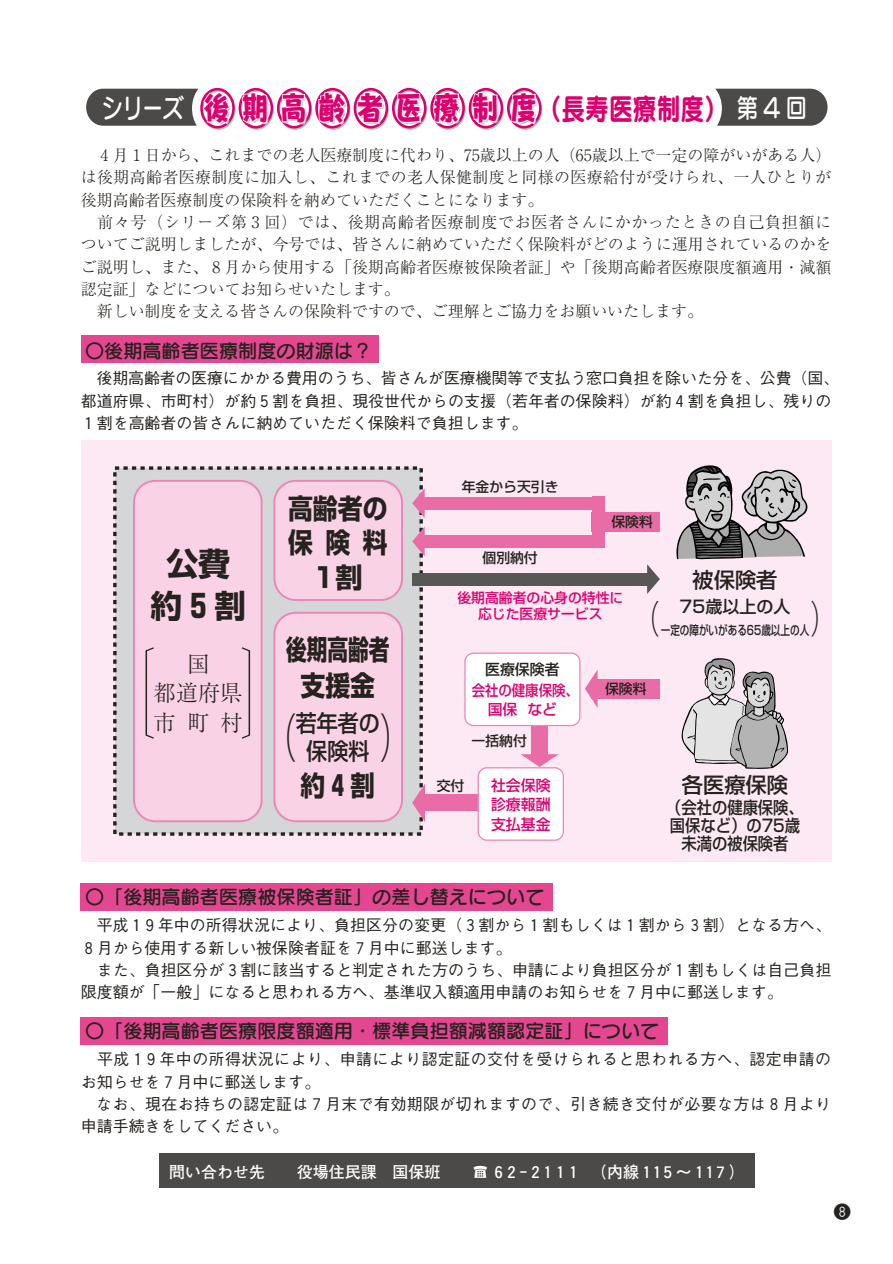
<style>
.page{position:relative;width:893px;height:1264px;background:#fff}
.page>*{position:absolute;margin:0;border:0;box-sizing:border-box;transform-origin:0 0}
.t1{font:300 51px "Shin Go";color:#25221f;scale:.55 1}
.t2{font:300 37.5px "Shin Go";color:#25221f;scale:.6 1}
.t3{font:33.3px "Pop Happiness CID EB";letter-spacing:.37em;color:#dc006f;scale:.84 1}
.t4{font:700 31.95px/42.5px "Shin Go";color:#25221f;text-align:center}
.t5{font:29.7px "Seurat CID B";color:#dc006f;scale:.8 1}
.t6{font:700 27.6px/34px "Shin Go";color:#25221f;text-align:right;scale:.9 1}
.t7{font:700 27.6px/36px "Shin Go";color:#25221f;text-align:center;scale:.75 1}
.t8{font:26.55px "Seurat CID DB";letter-spacing:-.05em;color:#fff;scale:.8 1}
.t9{font:500 23.4px/27.6px "Shin Go";color:#25221f;text-align:center;scale:.9 1}
.t10{font:300 22.35px "Ryumin";color:#25221f}
.t11{font:500 21.3px "Shin Go";color:#25221f}
.t12{font:19.2px "Seurat CID DB";color:#25221f}
.t13{font:500 16.95px/18px "Shin Go";color:#25221f;text-align:center;scale:.9 1}
.t14{font:500 16.95px "Shin Go";color:#25221f}
.t15{font:16.95px "Gthin Hround";color:#25221f}
.t16{font:300 15.9px/22.4px "Ryumin";color:#25221f}
.t17{font:500 15.9px/22.4px "Gothic BBB";color:#25221f}
.t18{font:500 15.9px/22.4px "Gothic BBB";letter-spacing:.025em;color:#25221f}
.t19{font:700 15.9px "Futo Go B101";color:#fff}
.t20{font:700 15.9px "Futo Go B101";letter-spacing:-.35em;color:#fff}
.t21{font:500 14.85px/19.2px "Shin Go";color:#dc006f;text-align:justify}
.t22{font:500 14.85px/19.5px "Shin Go";color:#dc006f;scale:.9 1}
.t23{font:500 14.85px "Shin Go";color:#25221f}
.t24{font:500 13.8px "Shin Go";color:#25221f}
.t25{font:500 13.8px/15.9px "Shin Go";color:#dc006f;text-align:center}
.t26{font:500 12.75px "Shin Go";color:#25221f;scale:.75 1}
.s1{font-family:"Ryumin Num";font-weight:400}
</style>
<div class="page">
<div style="left:81px;top:335px;width:297px;height:27px;background:#e44690"></div>
<div style="left:81px;top:883px;width:472px;height:27px;background:#e44690"></div>
<div style="left:81px;top:1016px;width:587px;height:27px;background:#e44690"></div>
<div style="left:81px;top:440px;width:750px;height:421px;background:#fde9f3"></div>
<div style="left:113px;top:466px;width:310px;height:369px;background:#d5d6d7;border:3px dashed #25221f"></div>
<div style="left:133px;top:480px;width:129px;height:342px;background:#f9d2e6;border:2px solid #ec86b6;border-radius:21px"></div>
<div style="left:273px;top:480px;width:130px;height:120px;background:#f9d2e6;border:2px solid #ec86b6;border-radius:21px"></div>
<div style="left:273px;top:611px;width:130px;height:211px;background:#f9d2e6;border:2px solid #ec86b6;border-radius:21px"></div>
<div style="left:412px;top:572px;width:240px;height:13px;background:#575756"></div>
<svg style="left:647px;top:564px;width:13px;height:30px"></svg>
<div style="left:420px;top:496px;width:175px;height:13px;background:#e96ca6"></div>
<svg style="left:412px;top:488px;width:12px;height:30px"></svg>
<div style="left:420px;top:794px;width:64px;height:16px;background:#e96ca6"></div>
<svg style="left:412px;top:783px;width:13px;height:38px"></svg>
<div style="left:531px;top:716px;width:17px;height:43px;background:#e96ca6"></div>
<svg style="left:520px;top:754px;width:38px;height:12px"></svg>
<svg style="left:585px;top:670px;width:12px;height:37px"></svg>
<div style="left:591px;top:512px;width:69px;height:19px;background:#e96ca6"></div>
<div style="left:591px;top:679px;width:69px;height:19px;background:#e96ca6"></div>
<div style="left:420px;top:535px;width:175px;height:12px;background:#e96ca6"></div>
<svg style="left:412px;top:526px;width:12px;height:30px"></svg>
<div style="left:591px;top:496px;width:13px;height:51px;background:#e96ca6"></div>
<div style="left:464px;top:652px;width:116px;height:74px;background:#fff;border:1px solid #ec86b6;border-radius:9px"></div>
<div style="left:477px;top:767px;width:87px;height:73px;background:#fff;border:1px solid #ec86b6;border-radius:9px"></div>
<div style="left:159px;top:1153px;width:595px;height:34px;background:#4b4a49"></div>
<div style="left:201px;top:90px;width:34px;height:40px;border:2px solid #bfc1c1;border-radius:50%"></div>
<div style="left:240px;top:90px;width:34px;height:40px;border:2px solid #bfc1c1;border-radius:50%"></div>
<div style="left:278px;top:90px;width:34px;height:40px;border:2px solid #bfc1c1;border-radius:50%"></div>
<div style="left:316px;top:90px;width:34px;height:40px;border:2px solid #bfc1c1;border-radius:50%"></div>
<div style="left:355px;top:90px;width:34px;height:40px;border:2px solid #bfc1c1;border-radius:50%"></div>
<div style="left:393px;top:90px;width:34px;height:40px;border:2px solid #bfc1c1;border-radius:50%"></div>
<div style="left:431px;top:90px;width:34px;height:40px;border:2px solid #bfc1c1;border-radius:50%"></div>
<div style="left:470px;top:90px;width:34px;height:40px;border:2px solid #bfc1c1;border-radius:50%"></div>
<div style="left:508px;top:90px;width:34px;height:40px;border:2px solid #bfc1c1;border-radius:50%"></div>
<div style="left:200px;top:88px;width:35px;height:40px;border:3px solid #dc006f;border-radius:50%"></div>
<div style="left:238px;top:88px;width:35px;height:40px;border:3px solid #dc006f;border-radius:50%"></div>
<div style="left:277px;top:88px;width:34px;height:40px;border:3px solid #dc006f;border-radius:50%"></div>
<div style="left:315px;top:88px;width:35px;height:40px;border:3px solid #dc006f;border-radius:50%"></div>
<div style="left:353px;top:88px;width:35px;height:40px;border:3px solid #dc006f;border-radius:50%"></div>
<div style="left:392px;top:88px;width:34px;height:40px;border:3px solid #dc006f;border-radius:50%"></div>
<div style="left:430px;top:88px;width:35px;height:40px;border:3px solid #dc006f;border-radius:50%"></div>
<div style="left:468px;top:88px;width:35px;height:40px;border:3px solid #dc006f;border-radius:50%"></div>
<div style="left:507px;top:88px;width:34px;height:40px;border:3px solid #dc006f;border-radius:50%"></div>
<svg style="left:86px;top:89px;width:112px;height:37px;background:#585857"></svg>
<svg style="left:715px;top:89px;width:112px;height:37px;background:#595857"></svg>
<svg style="left:681px;top:658px;width:107px;height:110px"></svg>
<svg style="left:145px;top:647px;width:9px;height:91px"></svg>
<svg style="left:242px;top:647px;width:8px;height:91px"></svg>
<svg style="left:676px;top:465px;width:132px;height:94px"></svg>
<h3 class="t8" style="left:102px;top:90px;width:104px">シリーズ</h3>
<h3 class="t3" style="left:203px;top:87px;width:400px">後期高齢者医療制度</h3>
<h3 class="t5" style="left:537px;top:88px;width:240px">（長寿医療制度）</h3>
<h3 class="t8" style="left:736px;top:90px;width:89px">第４回</h3>
<p class="t16" style="left:81px;top:145px;width:752px">　４月１日から、これまでの老人医療制度に代わり、<span class="s1">75</span>歳以上の人（<span class="s1">65</span>歳以上で一定の障がいがある人(は後期高齢者医療制度に加入し、これまでの老人保健制度と同様の医療給付が受けられ、一人ひとりが後期高齢者医療制度の保険料を納めていただくことになります。<br>　前々号（シリーズ第３回）では、後期高齢者医療制度でお医者さんにかかったときの自己負担額についてご説明しましたが、今号では、皆さんに納めていただく保険料がどのように運用されているのかをご説明し、また、８月から使用する「後期高齢者医療被保険者証」や「後期高齢者医療限度額適用・減額認定証」などについてお知らせいたします。<br>　新しい制度を支える皆さんの保険料ですので、ご理解とご協力をお願いいたします。</p>
<p class="t12" style="left:85px;top:337px;width:289px">〇後期高齢者医療制度の財源は?</p>
<p class="t17" style="left:81px;top:368px;width:759px">　後期高齢者の医療にかかる費用のうち、皆さんが医療機関等で支払う窓口負担を除いた分を、公費（国、都道府県、市町村）が約５割を負担、現役世代からの支援（若年者の保険料）が約４割を負担し、残りの<br>１割を高齢者の皆さんに納めていただく保険料で負担します。</p>
<h3 class="t4" style="left:150px;top:540px;width:97px">公費約５割</h3>
<h3 class="t10" style="left:187px;top:651px;width:24px">国</h3>
<h3 class="t10" style="left:154px;top:681px;width:91px">都道府県</h3>
<h3 class="t10" style="left:221px;top:710px;width:24px">村</h3>
<h3 class="t10" style="left:154px;top:710px;width:57px">市町</h3>
<h3 class="t6" style="left:288px;top:490px;width:112px">高齢者の料</h3>
<h3 class="t6" style="left:313px;top:524px;width:57px;text-align:left;text-indent:-25px">保険<br>1割</h3>
<h3 class="t7" style="left:286px;top:630px;width:140px">後期高齢者支援金</h3>
<h3 class="t9" style="left:296px;top:708px;width:95px">若年者の保険料</h3>
<h3 class="t6" style="left:300px;top:766px;width:84px">約４割</h3>
<h1 class="t1" style="left:268px;top:704px;width:53px">)</h1>
<h1 class="t1" style="left:380px;top:704px;width:53px">(</h1>
<p class="t24" style="left:462px;top:477px;width:98px">年金から天引き</p>
<p class="t24" style="left:611px;top:513px;width:43px">保険料</p>
<p class="t24" style="left:482px;top:548px;width:57px">個別納付</p>
<p class="t25" style="left:457px;top:589px;width:167px">後期高齢者の心身の特性に応じた医療サービス</p>
<h3 class="t11" style="left:692px;top:566px;width:87px">被保険者</h3>
<p class="t14" style="left:679px;top:595px;width:112px">75歳以上の人</p>
<p class="t26" style="left:660px;top:621px;width:199px">一定の障がいがある65歳以上の人</p>
<h2 class="t2" style="left:637px;top:594px;width:39px">)</h2>
<h2 class="t2" style="left:810px;top:594px;width:39px">(</h2>
<p class="t23" style="left:485px;top:659px;width:76px">医療保険者</p>
<p class="t22" style="left:527px;top:679px;width:59px;text-indent:-56px">会社の健康保険、など</p>
<p class="t21" style="left:487px;top:699px;width:31px">国保</p>
<p class="t24" style="left:471px;top:731px;width:57px">一括納付</p>
<p class="t24" style="left:437px;top:776px;width:29px">交付</p>
<p class="t21" style="left:491px;top:775px;width:61px">社会保険診療報酬支払基金</p>
<p class="t24" style="left:605px;top:679px;width:43px">保険料</p>
<h3 class="t11" style="left:681px;top:770px;width:108px">各医療保険</h3>
<p class="t13" style="left:666px;top:797px;width:155px">（会社の健康保険、国保など）の75歳未満の被保険者</p>
<p class="t12" style="left:85px;top:884px;width:461px">〇「後期高齢者医療被保険者証」の差し替えについて</p>
<p class="t17" style="left:81px;top:914px;width:752px">　平成１９年中の所得状況により、負担区分の変更（３割から１割もしくは１割から３割）となる方へ、８月から使用する新しい被保険者証を７月中に郵送します。<br>　また、負担区分が３割に該当すると判定された方のうち、申請により負担区分が１割もしくは自己負担限度額が「一般」になると思われる方へ、基準収入額適用申請のお知らせを７月中に郵送します。</p>
<p class="t12" style="left:85px;top:1018px;width:576px">〇「後期高齢者医療限度額適用・標準負担額減額認定証」について</p>
<p class="t18" style="left:81px;top:1048px;width:751px">　平成１９年中の所得状況により、申請により認定証の交付を受けられると思われる方へ、認定申請のお知らせを７月中に郵送します。</p>
<p class="t18" style="left:81px;top:1092px;width:751px;text-indent:15px">なお、現在お持ちの認定証は７月末で有効期限が切れますので、引き続き交付が必要な方は８月より申請手続きをしてください。</p>
<p class="t20" style="left:578px;top:1162px;width:167px">　（内線１１５~１１７(</p>
<p class="t19" style="left:169px;top:1162px;width:304px">問い合わせ先　　役場住民課　国保班　　</p>
<p class="t19" style="left:491px;top:1162px;width:92px">６２－２１１１</p>
<p class="t15" style="left:833px;top:1203px;width:19px">i</p>
</div>
